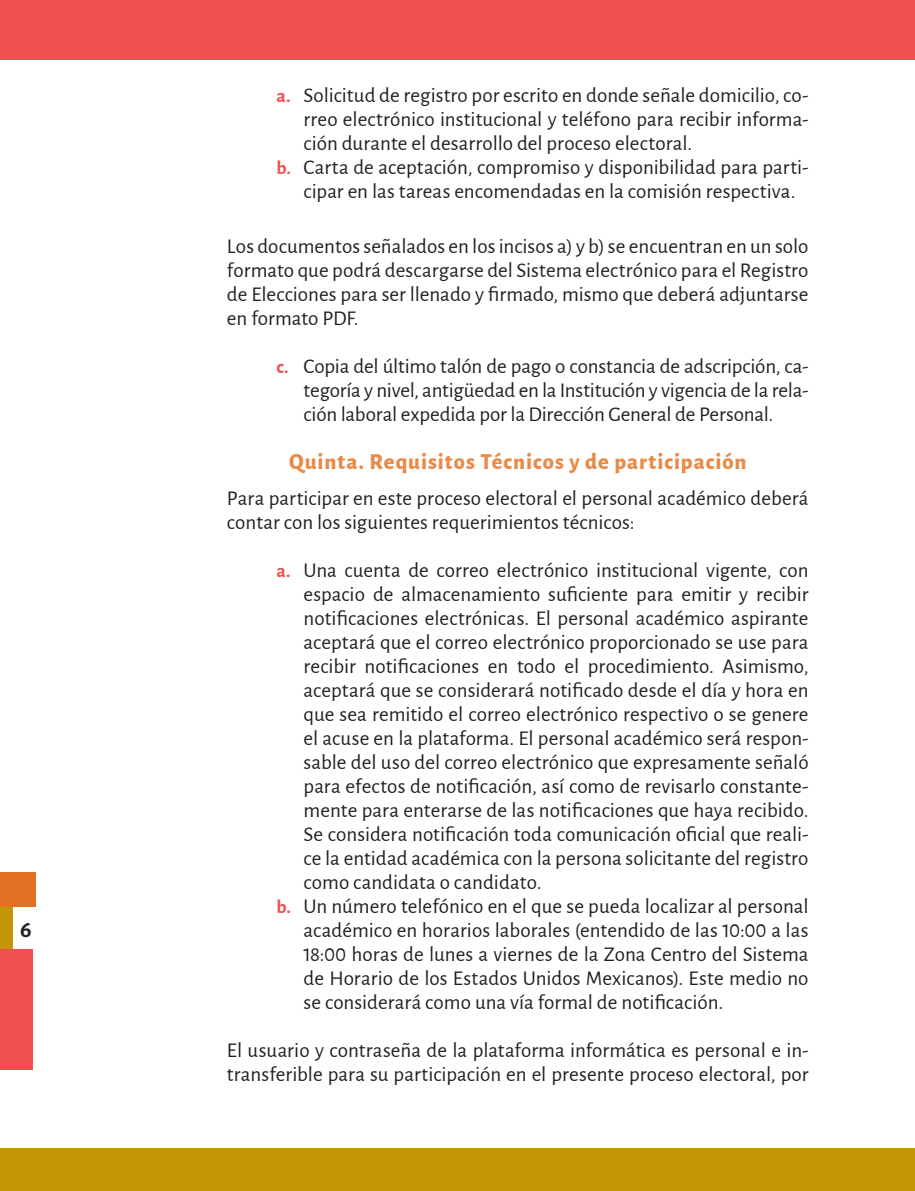
<style>
.page{position:relative;width:915px;height:1191px;background:#fff}
.page>*{position:absolute;margin:0;border:0;box-sizing:border-box;transform-origin:0 0}
.t1{font:700 24px "Alegreya Sans";color:#231f20}
.t2{font:800 22.5px "Alegreya Sans";letter-spacing:.04em;color:#e98a48}
.t3{font:21px/24px "Alegreya Sans";color:#231f20;text-align:justify}
.s1{font-weight:700;font-size:19.5px;color:#ef5050}
</style>
<div class="page">
<div style="left:0;top:895px;width:13px;height:56px;background:#c49608"></div>
<div style="left:0;top:872px;width:35px;height:34px;background:#e37125"></div>
<div style="left:0;top:0;width:914px;height:60px;background:#ef5050"></div>
<div style="left:0;top:1147px;width:914px;height:44px;background:#c49608"></div>
<div style="left:0;top:949px;width:33px;height:120px;background:#ef5050"></div>
<p class="t1" style="left:20px;top:912px;width:13px">6</p>
<p class="t3" style="left:276px;top:82px;width:533px"><span class="s1">a.</span> Solicitud de registro por escrito en donde señale domicilio, co-</p>
<p class="t3" style="left:303px;top:106px;width:506px">rreo electrónico institucional y teléfono para recibir informa-</p>
<p class="t3" style="left:303px;top:130px;width:390px">ción durante el desarrollo del proceso electoral.</p>
<p class="t3" style="left:276px;top:154px;width:533px"><span class="s1">b.</span> Carta de aceptación, compromiso y disponibilidad para parti-</p>
<p class="t3" style="left:303px;top:178px;width:493px">cipar en las tareas encomendadas en la comisión respectiva.</p>
<p class="t3" style="left:227px;top:233px;width:583px">Los documentos señalados en los incisos a) y b) se encuentran en un solo formato que podrá descargarse del Sistema electrónico para el Registro de Elecciones para ser llenado y firmado, mismo que deberá adjuntarse en formato PDF.</p>
<p class="t3" style="left:303px;top:353px;width:506px;text-indent:-27px"><span class="s1">c.</span> Copia del último talón de pago o constancia de adscripción, ca&shy;tegoría y nivel, antigüedad en la Institución y vigencia de la rela&shy;ción laboral expedida por la Dirección General de Personal.</p>
<p class="t2" style="left:289px;top:445px;width:458px">Quinta. Requisitos Técnicos y de participación</p>
<p class="t3" style="left:227px;top:485px;width:583px">Para participar en este proceso electoral el personal académico deberá contar con los siguientes requerimientos técnicos:</p>
<p class="t3" style="left:276px;top:557px;width:533px"><span class="s1">a.</span> Una cuenta de correo electrónico institucional vigente, con</p>
<p class="t3" style="left:303px;top:581px;width:506px">espacio de almacenamiento suficiente para emitir y recibir</p>
<p class="t3" style="left:303px;top:605px;width:506px">notificaciones electrónicas. El personal académico aspirante</p>
<p class="t3" style="left:303px;top:629px;width:506px">aceptará que el correo electrónico proporcionado se use para</p>
<p class="t3" style="left:303px;top:653px;width:506px">recibir notificaciones en todo el procedimiento. Asimismo,</p>
<p class="t3" style="left:303px;top:677px;width:506px">aceptará que se considerará notificado desde el día y hora en</p>
<p class="t3" style="left:303px;top:701px;width:506px">que sea remitido el correo electrónico respectivo o se genere</p>
<p class="t3" style="left:303px;top:725px;width:506px">el acuse en la plataforma. El personal académico será respon-</p>
<p class="t3" style="left:303px;top:749px;width:506px">sable del uso del correo electrónico que expresamente señaló</p>
<p class="t3" style="left:303px;top:773px;width:506px">para efectos de notificación, así como de revisarlo constante-</p>
<p class="t3" style="left:303px;top:797px;width:506px">mente para enterarse de las notificaciones que haya recibido.</p>
<p class="t3" style="left:303px;top:821px;width:506px">Se considera notificación toda comunicación oficial que reali-</p>
<p class="t3" style="left:303px;top:845px;width:506px">ce la entidad académica con la persona solicitante del registro</p>
<p class="t3" style="left:303px;top:869px;width:239px">como candidata o candidato.</p>
<p class="t3" style="left:276px;top:893px;width:533px"><span class="s1">b.</span> Un número telefónico en el que se pueda localizar al personal</p>
<p class="t3" style="left:303px;top:917px;width:506px">académico en horarios laborales (entendido de las 10:00 a las</p>
<p class="t3" style="left:303px;top:941px;width:506px">18:00 horas de lunes a viernes de la Zona Centro del Sistema</p>
<p class="t3" style="left:303px;top:965px;width:506px">de Horario de los Estados Unidos Mexicanos). Este medio no</p>
<p class="t3" style="left:303px;top:989px;width:421px">se considerará como una vía formal de notificación.</p>
<p class="t3" style="left:227px;top:1037px;width:583px">El usuario y contraseña de la plataforma informática es personal e in&shy;transferible para su participación en el presente proceso electoral, por</p>
</div>
